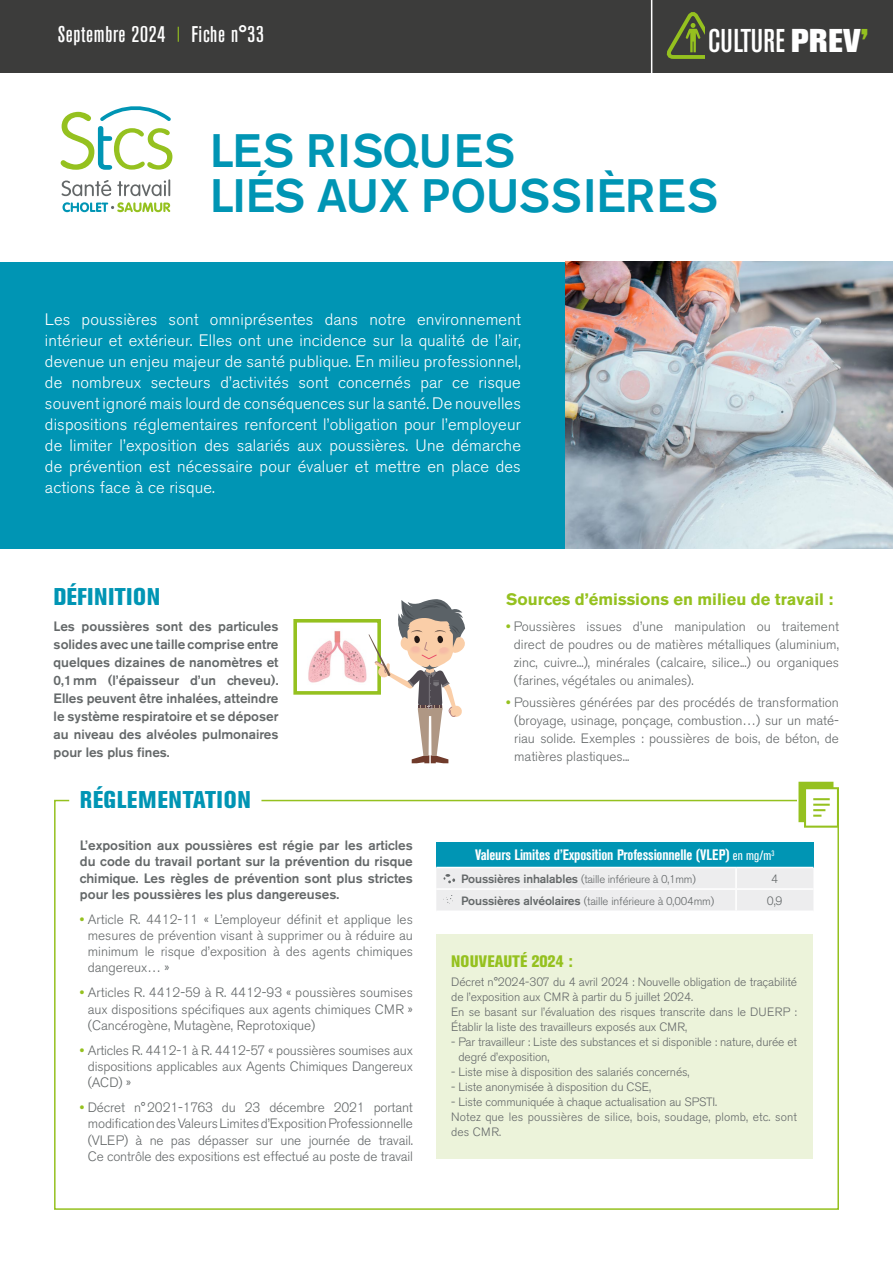
<style>
.page{position:relative;width:893px;height:1263px;background:#fff}
.page>*{position:absolute;margin:0;border:0;box-sizing:border-box;transform-origin:0 0}
.t1{font:500 46.5px/45px "Akzidenz Grotesk BE";letter-spacing:-.01em;color:#0095b4}
.t2{font:500 condensed 32.7px "Akzidenz Grotesk BE";letter-spacing:.01em;color:#fff}
.t3{font:800 condensed 24px "Akzidenz Grotesk BE";letter-spacing:.015em;color:#0095b4}
.t4{font:500 condensed 22.5px "Akzidenz Grotesk BE";letter-spacing:.03em;color:#fff}
.t5{font:300 16.5px/21px "Akzidenz Grotesk BE";letter-spacing:.01em;color:#fff;text-align:justify}
.t6{font:700 16.5px "Akzidenz Grotesk BE";color:#95c11f}
.t7{font:800 condensed 16.5px "Akzidenz Grotesk BE";letter-spacing:.01em;color:#95c11f}
.t8{font:700 condensed 15px "Akzidenz Grotesk BE";letter-spacing:-.01em;color:#fff}
.t9{font:300 13.5px/16.2px "Akzidenz Grotesk BE";letter-spacing:-.01em;color:#646869;text-align:justify}
.t10{font:500 13.5px/18px "Akzidenz Grotesk BE";color:#646869;text-align:justify}
.t11{font:300 12px/15px "Akzidenz Grotesk BE";letter-spacing:-.01em;color:#646869}
.t12{font:300 12px/15px "Akzidenz Grotesk BE";letter-spacing:.01em;color:#646869}
.t13{font:300 11.25px "Akzidenz Grotesk BE";letter-spacing:-.01em;color:#646869}
.s1{font-weight:800;font-stretch:normal}
.s2{font-weight:800;font-stretch:normal;color:#95c11f}
.s3{font-weight:500;color:#95c11f}
.s4{font-weight:400;font-size:13.5px}
.s5{font-weight:500;font-size:12px}
</style>
<div class="page">
<div style="left:0;top:0;width:893px;height:72px;background:#3c3c3b"></div>
<svg style="left:666px;top:12px;width:39px;height:47px"></svg>
<hr style="left:651px;top:0;width:1px;height:75px;background:#fff">
<svg style="left:62px;top:180px;width:49px;height:16px"></svg>
<svg style="left:117px;top:179px;width:53px;height:17px"></svg>
<svg style="left:63px;top:202px;width:107px;height:10px"></svg>
<svg style="left:61px;top:106px;width:111px;height:64px"></svg>
<div style="left:0;top:262px;width:566px;height:287px;background:#0095b4"></div>
<img style="left:566px;top:262px;width:327px;height:287px">
<svg style="left:54px;top:799px;width:785px;height:411px"></svg>
<div style="left:797px;top:788px;width:39px;height:39px;background:#fff"></div>
<svg style="left:798px;top:782px;width:41px;height:46px"></svg>
<div style="left:436px;top:842px;width:377px;height:25px;background:#0095b4"></div>
<hr style="left:436px;top:910px;width:300px;height:2px;background:#fff">
<hr style="left:736px;top:910px;width:77px;height:2px;background:#fff">
<img style="left:308px;top:630px;width:59px;height:53px">
<div style="left:293px;top:619px;width:88px;height:76px;border:4px solid #95c11f"></div>
<svg style="left:368px;top:599px;width:97px;height:164px"></svg>
<svg style="left:436px;top:867px;width:377px;height:43px;background:#ededee"></svg>
<h3 class="t4" style="left:58px;top:22px;width:208px">Septembre 2024 <sup>|</sup> Fiche n°33</h3>
<h2 class="t2" style="left:708px;top:22px;width:162px">CULTURE <span class="s1">PREV</span><span class="s2">’</span></h2>
<h1 class="t1" style="left:210px;top:128px;width:510px">LES RISQUES<br>LIÉS AUX POUSSIÈRES</h1>
<p class="t5" style="left:45px;top:309px;width:477px">Les poussières sont omniprésentes dans notre environnement intérieur et extérieur. Elles ont une incidence sur la qualité de l’air, devenue un enjeu majeur de santé publique. En milieu professionnel, de nombreux secteurs d’activités sont concernés par ce risque souvent ignoré mais lourd de conséquences sur la santé. De nouvelles dispositions réglementaires renforcent l’obligation pour l’employeur de limiter l’exposition des salariés aux poussières. Une démarche de prévention est nécessaire pour évaluer et mettre en place des actions face à ce risque.</p>
<h3 class="t3" style="left:54px;top:582px;width:108px">DÉFINITION</h3>
<p class="t10" style="left:54px;top:617px;width:226px">Les poussières sont des particules solides avec une taille comprise entre quelques dizaines de nanomètres et 0,1mm (l’épaisseur d’un cheveu).<br>Elles peuvent être inhalées, atteindre le système respiratoire et se déposer au niveau des alvéoles pulmonaires pour les plus fines.</p>
<h3 class="t3" style="left:80px;top:786px;width:173px">RÉGLEMENTATION</h3>
<p class="t10" style="left:80px;top:837px;width:334px;line-height:16.2px">L’exposition aux poussières est régie par les articles du code du travail portant sur la prévention du risque chimique. Les règles de prévention sont plus strictes pour les poussières les plus dangereuses.</p>
<p class="t9" style="left:88px;top:911px;width:327px;text-indent:-8px"><span class="s3">•</span> Article R. 4412-11 « L’employeur définit et applique les mesures de prévention visant à supprimer ou à réduire au minimum le risque d’exposition à des agents chimiques dangereux… »</p>
<p class="t9" style="left:88px;top:985px;width:327px;text-indent:-8px"><span class="s3">•</span> Articles R. 4412-59 à R. 4412-93 « poussières soumises aux dispositions spécifiques aux agents chimiques CMR » (Cancérogène, Mutagène, Reprotoxique)</p>
<p class="t9" style="left:88px;top:1042px;width:327px;text-indent:-8px"><span class="s3">•</span> Articles R. 4412-1 à R. 4412-57 « poussières soumises aux dispositions applicables aux Agents Chimiques Dangereux (ACD) »</p>
<p class="t9" style="left:80px;top:1100px;width:334px;text-align:center"><span class="s3">•</span> Décret n°2021-1763 du 23 décembre 2021 portant modification des Valeurs Limites d’Exposition Professionnelle (VLEP) à ne pas dépasser sur une journée de travail.<br>Ce contrôle des expositions est effectué au poste de travail</p>
<p class="t6" style="left:506px;top:589px;width:329px">Sources d’émissions en milieu de travail :</p>
<p class="t9" style="left:514px;top:618px;width:327px;line-height:18px;text-indent:-8px"><span class="s3">•</span> Poussières issues d’une manipulation ou traitement direct de poudres ou de matières métalliques (aluminium, zinc, cuivre...), minérales (calcaire, silice...) ou organiques (farines, végétales ou animales).</p>
<p class="t9" style="left:514px;top:694px;width:326px;line-height:18px;text-indent:-8px"><span class="s3">•</span> Poussières générées par des procédés de transformation (broyage, usinage, ponçage, combustion…) sur un maté&shy;riau solide. Exemples : poussières de bois, de béton, de matières plastiques...</p>
<p class="t8" style="left:475px;top:847px;width:301px">Valeurs Limites d’Exposition Professionnelle (VLEP) <span class="s4">en mg/m</span><sup>3</sup></p>
<p class="t13" style="left:461px;top:873px;width:236px"><span class="s5">Poussières inhalables</span> (taille inférieure à 0,1mm)</p>
<p class="t11" style="left:771px;top:871px;width:8px">4</p>
<p class="t13" style="left:461px;top:895px;width:255px"><span class="s5">Poussières alvéolaires</span> (taille inférieure à 0,004mm)</p>
<p class="t11" style="left:767px;top:893px;width:17px">0,9</p>
<p class="t7" style="left:451px;top:952px;width:123px">NOUVEAUTÉ 2024 :</p>
<p class="t11" style="left:451px;top:975px;width:347px">Décret n°2024-307 du 4 avril 2024 : Nouvelle obligation de traçabilité de l’exposition aux CMR à partir du 5 juillet 2024.<br>En se basant sur l’évaluation des risques transcrite dans le DUERP :<br>Établir la liste des travailleurs exposés aux CMR,</p>
<p class="t11" style="left:458px;top:1035px;width:340px;text-indent:-7px">- Par travailleur : Liste des substances et si disponible : nature, durée et degré d’exposition,</p>
<p class="t11" style="left:451px;top:1065px;width:240px">- Liste mise à disposition des salariés concernés,</p>
<p class="t11" style="left:451px;top:1080px;width:201px">- Liste anonymisée à disposition du CSE,</p>
<p class="t12" style="left:451px;top:1095px;width:347px">- Liste communiquée à chaque actualisation au SPSTI.<br>Notez que les poussières de silice, bois, soudage, plomb, etc. sont des CMR.</p>
</div>
